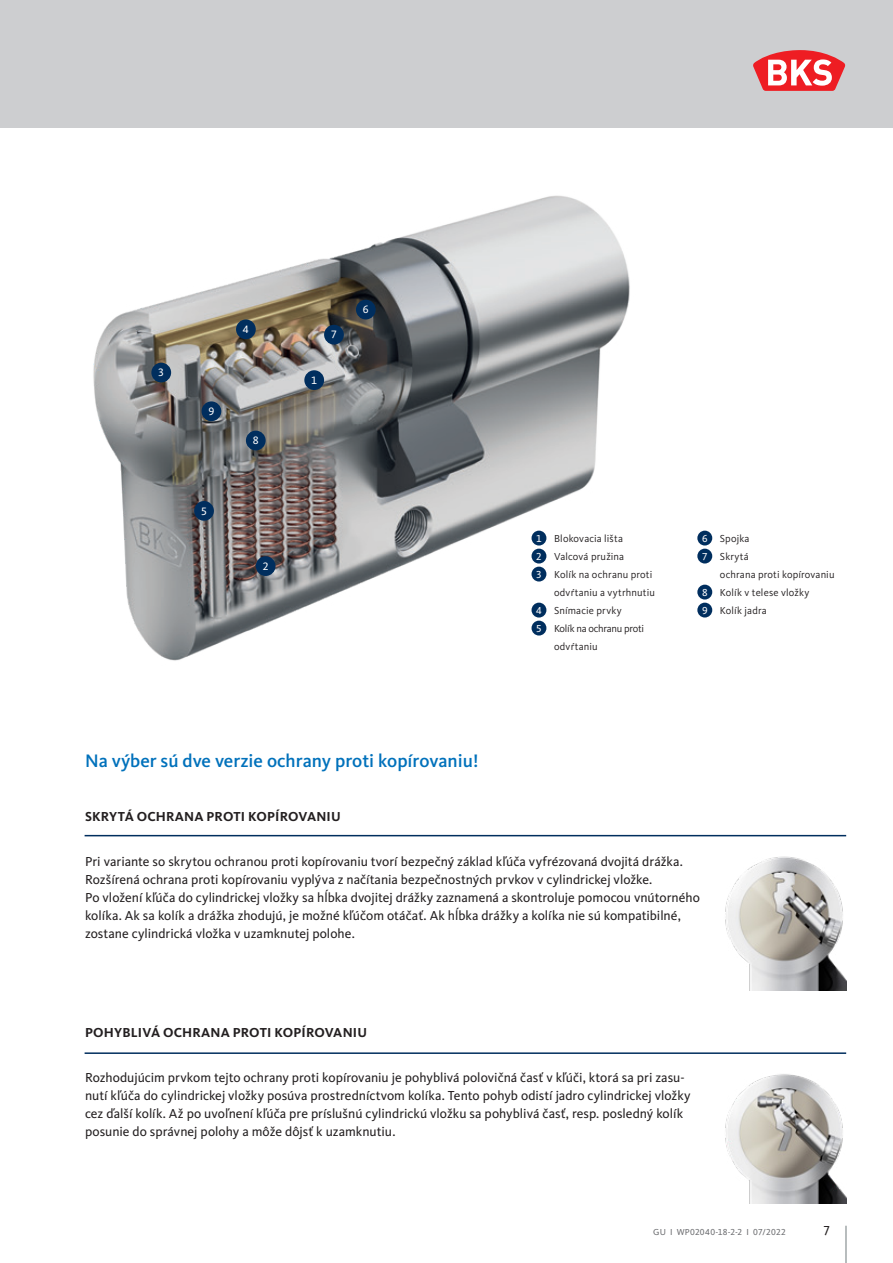
<style>
.page{position:relative;width:893px;height:1263px;background:#fff}
.page>*{position:absolute;margin:0;border:0;box-sizing:border-box;transform-origin:0 0}
.Introtext{font:500 18.75px "Kievit Pro";color:#0071bb}
._05_Fließtext{font:13.5px/18px "Kievit Pro";color:#231f20}
.Zwischenüberschrift{font:700 13.5px "Kievit Pro";letter-spacing:.015em;color:#231f20}
.t1{font:11.1px "Kievit Pro";color:#fff}
._08_Bildunterschrift{font:10.5px/18px "Kievit Pro";letter-spacing:.01em;color:#231f20}
._08_Bildunterschrift-2{font:10.5px/18px "Kievit Pro";letter-spacing:-.015em;color:#231f20}
.t2{font:10.5px "Kievit Pro";color:#fff}
.t3{font:9px "Kievit Pro";letter-spacing:.025em;color:#6c6d70}
</style>
<div class="page">
<div style="left:0;top:0;width:893px;height:128px;background:#cdced0"></div>
<svg style="left:753px;top:50px;width:92px;height:41px"></svg>
<img style="left:93px;top:195px;width:537px;height:466px">
<div style="left:202px;top:401px;width:19px;height:20px;background:#002e5e;border-radius:50%"></div>
<div style="left:246px;top:431px;width:20px;height:19px;background:#002e5e;border-radius:50%"></div>
<div style="left:324px;top:325px;width:20px;height:20px;background:#002e5e;border-radius:50%"></div>
<div style="left:356px;top:300px;width:20px;height:19px;background:#002e5e;border-radius:50%"></div>
<div style="left:194px;top:501px;width:20px;height:20px;background:#002e5e;border-radius:50%"></div>
<div style="left:236px;top:319px;width:20px;height:20px;background:#002e5e;border-radius:50%"></div>
<div style="left:151px;top:363px;width:20px;height:19px;background:#002e5e;border-radius:50%"></div>
<div style="left:256px;top:556px;width:20px;height:20px;background:#002e5e;border-radius:50%"></div>
<div style="left:304px;top:370px;width:20px;height:20px;background:#002e5e;border-radius:50%"></div>
<img style="left:725px;top:1074px;width:121px;height:129px">
<img style="left:725px;top:856px;width:121px;height:134px">
<hr style="left:846px;top:1226px;width:1px;height:37px;background:#727c7e">
<div style="left:531px;top:531px;width:15px;height:14px;background:#002e5e;border-radius:50%"></div>
<div style="left:531px;top:549px;width:15px;height:14px;background:#002e5e;border-radius:50%"></div>
<div style="left:531px;top:567px;width:15px;height:14px;background:#002e5e;border-radius:50%"></div>
<div style="left:531px;top:603px;width:15px;height:14px;background:#002e5e;border-radius:50%"></div>
<div style="left:531px;top:621px;width:15px;height:14px;background:#002e5e;border-radius:50%"></div>
<div style="left:697px;top:531px;width:15px;height:14px;background:#002e5e;border-radius:50%"></div>
<div style="left:697px;top:549px;width:15px;height:14px;background:#002e5e;border-radius:50%"></div>
<div style="left:697px;top:585px;width:15px;height:14px;background:#002e5e;border-radius:50%"></div>
<div style="left:697px;top:603px;width:15px;height:14px;background:#002e5e;border-radius:50%"></div>
<hr style="left:85px;top:835px;width:761px;height:1px;background:#002e5e">
<hr style="left:85px;top:1052px;width:761px;height:2px;background:#002e5e">
<p class="t1" style="left:158px;top:366px;width:7px">3</p>
<p class="t1" style="left:243px;top:323px;width:7px">4</p>
<p class="t1" style="left:208px;top:405px;width:7px">9</p>
<p class="t1" style="left:201px;top:504px;width:7px">5</p>
<p class="t1" style="left:253px;top:434px;width:7px">8</p>
<p class="t1" style="left:263px;top:559px;width:7px">2</p>
<p class="t1" style="left:331px;top:328px;width:7px">7</p>
<p class="t1" style="left:311px;top:373px;width:7px">1</p>
<p class="t1" style="left:363px;top:303px;width:7px">6</p>
<p class="Introtext" style="left:85px;top:749px;width:395px">Na výber sú dve verzie ochrany proti kopírovaniu!</p>
<p class="Zwischenüberschrift" style="left:85px;top:808px;width:257px">SKRYTÁ OCHRANA PROTI KOPÍROVANIU</p>
<p class="t2" style="left:536px;top:532px;width:7px">1</p>
<p class="_08_Bildunterschrift" style="left:554px;top:529px;width:70px">Blokovacia lišta</p>
<p class="t2" style="left:536px;top:550px;width:7px">2</p>
<p class="_08_Bildunterschrift" style="left:554px;top:547px;width:72px">Valcová pružina</p>
<p class="t2" style="left:536px;top:568px;width:7px">3</p>
<p class="_08_Bildunterschrift" style="left:554px;top:565px;width:102px">Kolík na ochranu proti odvŕtaniu a vytrhnutiu</p>
<p class="t2" style="left:536px;top:604px;width:7px">4</p>
<p class="_08_Bildunterschrift" style="left:554px;top:601px;width:69px">Snímacie prvky</p>
<p class="t2" style="left:536px;top:622px;width:7px">5</p>
<p class="_08_Bildunterschrift-2" style="left:554px;top:619px;width:92px">Kolík na ochranu proti odvŕtaniu</p>
<p class="t2" style="left:702px;top:532px;width:7px">6</p>
<p class="_08_Bildunterschrift" style="left:720px;top:529px;width:31px">Spojka</p>
<p class="t2" style="left:702px;top:550px;width:7px">7</p>
<p class="_08_Bildunterschrift" style="left:720px;top:547px;width:116px">Skrytá<br>ochrana proti kopírovaniu</p>
<p class="t2" style="left:702px;top:586px;width:7px">8</p>
<p class="_08_Bildunterschrift" style="left:720px;top:583px;width:91px">Kolík v telese vložky</p>
<p class="t2" style="left:702px;top:604px;width:7px">9</p>
<p class="_08_Bildunterschrift" style="left:720px;top:601px;width:48px">Kolík jadra</p>
<p class="_05_Fließtext" style="left:85px;top:852px;width:617px">Pri variante so skrytou ochranou proti kopírovaniu tvorí bezpečný základ kľúča vyfrézovaná dvojitá drážka.<br>Rozšírená ochrana proti kopírovaniu vyplýva z načítania bezpečnostných prvkov v cylindrickej vložke.<br>Po vložení kľúča do cylindrickej vložky sa hĺbka dvojitej drážky zaznamená a skontroluje pomocou vnútorného kolíka. Ak sa kolík a drážka zhodujú, je možné kľúčom otáčať. Ak hĺbka drážky a kolíka nie sú kompatibilné, zostane cylindrická vložka v uzamknutej polohe.</p>
<p class="Zwischenüberschrift" style="left:85px;top:1024px;width:284px">POHYBLIVÁ OCHRANA PROTI KOPÍROVANIU</p>
<p class="_05_Fließtext" style="left:85px;top:1068px;width:607px">Rozhodujúcim prvkom tejto ochrany proti kopírovaniu je pohyblivá polovičná časť v kľúči, ktorá sa pri zasu&shy;nutí kľúča do cylindrickej vložky posúva prostredníctvom kolíka. Tento pohyb odistí jadro cylindrickej vložky cez ďalší kolík. Až po uvoľnení kľúča pre príslušnú cylindrickú vložku sa pohyblivá časť, resp. posledný kolík posunie do správnej polohy a môže dôjsť k uzamknutiu.</p>
<p class="t3" style="left:653px;top:1226px;width:134px">GU І WP02040-18-2-2 І 07/2022</p>
<p class="_05_Fließtext" style="left:824px;top:1221px;width:8px">7</p>
</div>
